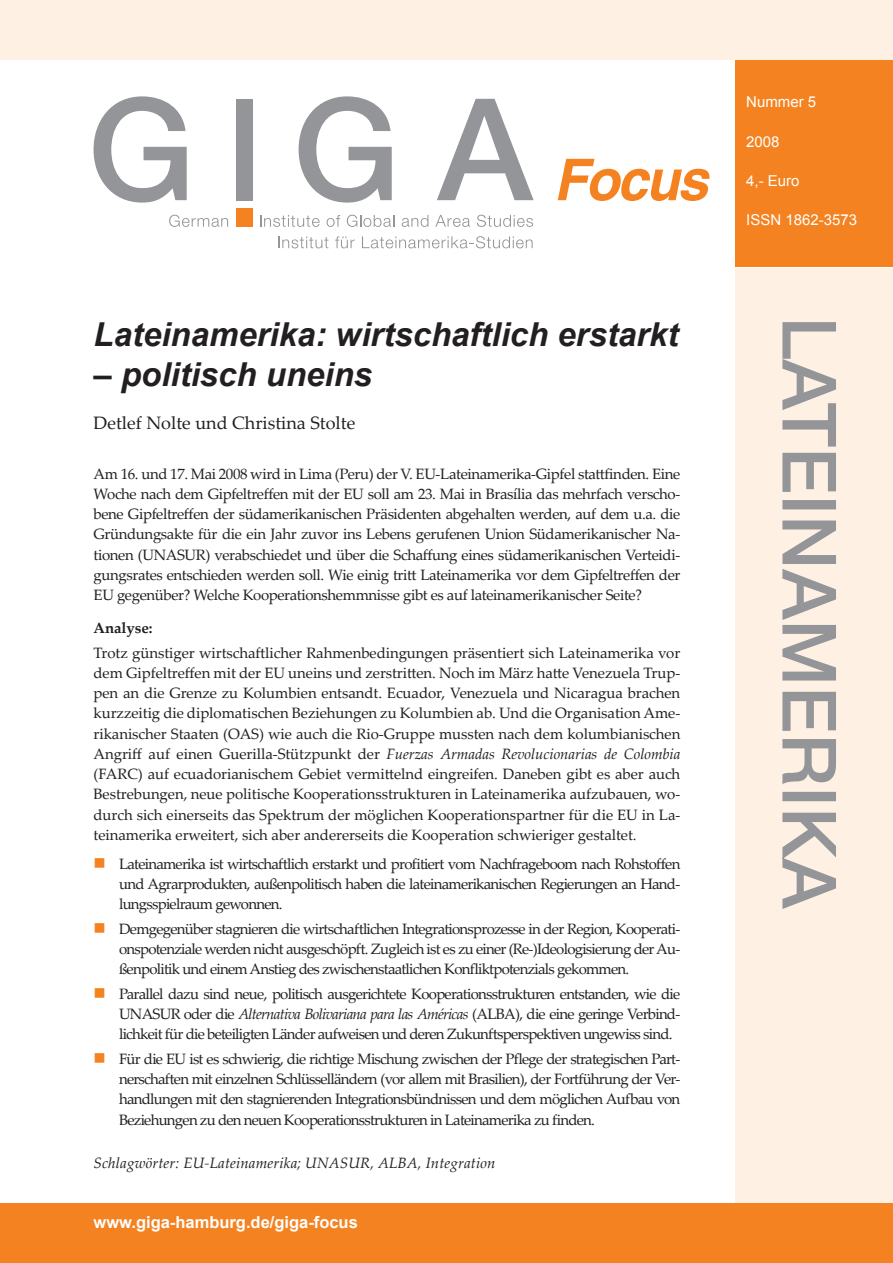
<style>
.page{position:relative;width:893px;height:1263px;background:#fff}
.page>*{position:absolute;margin:0;border:0;box-sizing:border-box;transform-origin:0 0}
.foc__1__seite_titel{font:italic 700 33px "Arial";color:#231f20}
.foc__1__seite_autor{font:18px "Palatino Linotype";color:#231f20}
.foc__text_fusszeile{font:700 16.5px "Arial";color:#fff}
.t1{font:16.5px "Wingdings";color:#f58220}
.foc__1__seite_fliess{font:15px/20.2px "Palatino Linotype";letter-spacing:-.015em;color:#231f20;text-align:justify}
.foc__1__seite_aufzae{font:15px/20.2px "Palatino Linotype";letter-spacing:-.05em;color:#231f20;text-align:justify}
.foc__1__seite_key_wo{font:italic 15px "Palatino Linotype";letter-spacing:.01em;color:#231f20}
.foc__1__seite_ausgab{font:15px "Arial";color:#fff}
.foc__1__seite_analys{font:700 15px "Palatino Linotype";letter-spacing:-.005em;color:#231f20}
.s1{font-style:italic}
</style>
<div class="page">
<div style="left:736px;top:60px;width:157px;height:207px;background:#f58220"></div>
<div style="left:736px;top:268px;width:157px;height:935px;background:#fef0e2"></div>
<div style="left:0;top:1203px;width:893px;height:60px;background:#f58220"></div>
<svg style="left:782px;top:322px;width:54px;height:587px"></svg>
<div style="left:0;top:0;width:893px;height:60px;background:#fef0e2"></div>
<svg style="left:169px;top:215px;width:59px;height:12px"></svg>
<svg style="left:260px;top:215px;width:60px;height:12px"></svg>
<svg style="left:327px;top:215px;width:13px;height:12px"></svg>
<svg style="left:347px;top:215px;width:47px;height:12px"></svg>
<svg style="left:402px;top:215px;width:26px;height:12px"></svg>
<svg style="left:435px;top:215px;width:35px;height:12px"></svg>
<svg style="left:477px;top:215px;width:56px;height:12px"></svg>
<svg style="left:278px;top:236px;width:50px;height:12px"></svg>
<svg style="left:335px;top:236px;width:20px;height:12px"></svg>
<svg style="left:362px;top:236px;width:171px;height:12px"></svg>
<div style="left:236px;top:99px;width:16px;height:101px;background:#939598"></div>
<svg style="left:94px;top:96px;width:93px;height:107px"></svg>
<svg style="left:299px;top:96px;width:93px;height:107px"></svg>
<svg style="left:437px;top:99px;width:97px;height:101px"></svg>
<div style="left:236px;top:209px;width:16px;height:18px;background:#f58220"></div>
<svg style="left:558px;top:159px;width:152px;height:42px"></svg>
<p class="foc__1__seite_titel" style="left:94px;top:313px;width:587px">Lateinamerika: wirtschaftlich erstarkt</p>
<p class="foc__1__seite_titel" style="left:94px;top:353px;width:280px">– politisch uneins</p>
<p class="foc__1__seite_autor" style="left:94px;top:410px;width:263px">Detlef Nolte und Christina Stolte</p>
<p class="foc__1__seite_fliess" style="left:94px;top:463px;width:588px">Am 16. und 17. Mai 2008 wird in Lima (Peru) der V. EU-Lateinamerika-Gipfel stattfinden. Eine Woche nach dem Gipfeltreffen mit der EU soll am 23. Mai in Brasília das mehrfach verscho&shy;bene Gipfeltreffen der südamerikanischen Präsidenten abgehalten werden, auf dem u.a. die Gründungsakte für die ein Jahr zuvor ins Lebens gerufenen Union Südamerikanischer Na&shy;tionen (UNASUR) verabschiedet und über die Schaffung eines südamerikanischen Verteidi&shy;gungsrates entschieden werden soll. Wie einig tritt Lateinamerika vor dem Gipfeltreffen der EU gegenüber? Welche Kooperationshemmnisse gibt es auf lateinamerikanischer Seite?</p>
<p class="foc__1__seite_analys" style="left:94px;top:617px;width:61px">Analyse:</p>
<p class="foc__1__seite_fliess" style="left:94px;top:642px;width:588px">Trotz günstiger wirtschaftlicher Rahmenbedingungen präsentiert sich Lateinamerika vor dem Gipfeltreffen mit der EU uneins und zerstritten. Noch im März hatte Venezuela Trup&shy;pen an die Grenze zu Kolumbien entsandt. Ecuador, Venezuela und Nicaragua brachen kurzzeitig die diplomatischen Beziehungen zu Kolumbien ab. Und die Organisation Ame&shy;rikanischer Staaten (OAS) wie auch die Rio-Gruppe mussten nach dem kolumbianischen Angriff auf einen Guerilla-Stützpunkt der <span class="s1">Fuerzas Armadas Revolucionarias de Colombia </span>(FARC) auf ecuadorianischem Gebiet vermittelnd eingreifen. Daneben gibt es aber auch Bestrebungen, neue politische Kooperationsstrukturen in Lateinamerika aufzubauen, wo&shy;durch sich einerseits das Spektrum der möglichen Kooperationspartner für die EU in La&shy;teinamerika erweitert, sich aber andererseits die Kooperation schwieriger gestaltet.</p>
<p class="foc__1__seite_aufzae" style="left:119px;top:853px;width:563px">Lateinamerika ist wirtschaftlich erstarkt und profitiert vom Nachfrageboom nach Rohstoffen und Agrarprodukten, außenpolitisch haben die lateinamerikanischen Regierungen an Hand&shy;lungsspielraum gewonnen.</p>
<p class="foc__1__seite_aufzae" style="left:119px;top:918px;width:563px">Demgegenüber stagnieren die wirtschaftlichen Integrationsprozesse in der Region, Kooperati&shy;onspotenziale werden nicht ausgeschöpft. Zugleich ist es zu einer (Re-)Ideologisierung der Au&shy;ßenpolitik und einem Anstieg des zwischenstaatlichen Konfliktpotenzials gekommen.</p>
<p class="foc__1__seite_aufzae" style="left:119px;top:983px;width:563px">Parallel dazu sind neue, politisch ausgerichtete Kooperationsstrukturen entstanden, wie die UNASUR oder die <span class="s1">Alternativa Bolivariana para las Américas</span> (ALBA), die eine geringe Verbind&shy;lichkeit für die beteiligten Länder aufweisen und deren Zukunftsperspektiven ungewiss sind.</p>
<p class="foc__1__seite_aufzae" style="left:119px;top:1048px;width:563px">Für die EU ist es schwierig, die richtige Mischung zwischen der Pflege der strategischen Part&shy;nerschaften mit einzelnen Schlüsselländern (vor allem mit Brasilien), der Fortführung der Ver&shy;handlungen mit den stagnierenden Integrationsbündnissen und dem möglichen Aufbau von Beziehungen zu den neuen Kooperationsstrukturen in Lateinamerika zu finden.</p>
<p class="t1" style="left:94px;top:854px;width:14px">■</p>
<p class="t1" style="left:94px;top:919px;width:14px">■</p>
<p class="t1" style="left:94px;top:984px;width:14px">■</p>
<p class="t1" style="left:94px;top:1049px;width:14px">■</p>
<p class="foc__1__seite_key_wo" style="left:94px;top:1152px;width:404px">Schlagwörter: EU-Lateinamerika; UNASUR, ALBA, Integration</p>
<p class="foc__text_fusszeile" style="left:94px;top:1211px;width:266px">www.giga-hamburg.de/giga-focus</p>
<p class="foc__1__seite_ausgab" style="left:746px;top:92px;width:72px">Nummer 5</p>
<p class="foc__1__seite_ausgab" style="left:746px;top:131px;width:35px">2008</p>
<p class="foc__1__seite_ausgab" style="left:746px;top:171px;width:55px">4,- Euro</p>
<p class="foc__1__seite_ausgab" style="left:746px;top:210px;width:112px">ISSN 1862-3573</p>
</div>
